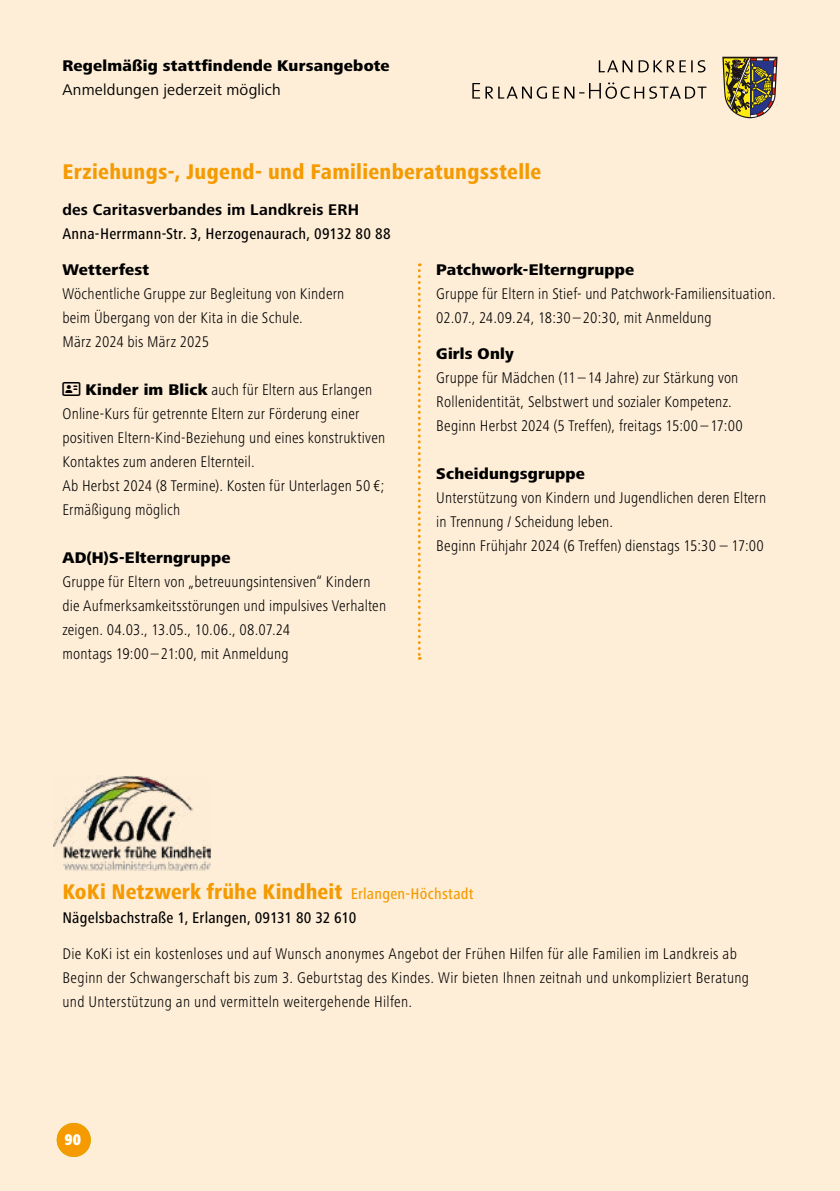
<style>
.page{position:relative;width:840px;height:1191px;background:#fff}
.page>*{position:absolute;margin:0;border:0;box-sizing:border-box;transform-origin:0 0}
.H3_Headline_11_12pt_orange{font:800 condensed 22px "Frutiger Next LTW1 G";letter-spacing:.015em;color:#f59a00}
.Grundschrift_8_12pt{font:800 condensed 22px "Frutiger Next LTW1 G";letter-spacing:.005em;color:#f59a00}
.Grundschrift_8_12pt-2{font:300 condensed 16px/24px "Frutiger Next LTW1 G";letter-spacing:.01em;color:#000}
.Grundschrift_8_12pt-3{font:500 condensed 16px/24px "Frutiger Next LTW1 G";letter-spacing:.01em;color:#000}
.Grundschrift_8_12pt-4{font:800 16px "Frutiger Next LTW1 G";letter-spacing:.015em;color:#000}
.Grundschrift_8_12pt-5{font:16px "Frutiger Next LTW1 G";letter-spacing:.015em;color:#000}
.t1{font:800 condensed 16px "Frutiger Next LTW1 G";color:#fff}
.s1{font-weight:700;font-stretch:normal}
.s2{font-weight:800;font-stretch:normal}
.s3{font-weight:500;font-size:16px}
</style>
<div class="page">
<div style="left:0;top:0;width:839px;height:1191px;background:#feeed8"></div>
<svg style="left:472px;top:82px;width:234px;height:17px"></svg>
<svg style="left:598px;top:60px;width:107px;height:12px"></svg>
<svg style="left:722px;top:57px;width:55px;height:61px;background:#82774b"></svg>
<svg style="left:417px;top:263px;width:3px;height:397px"></svg>
<img style="left:53px;top:775px;width:158px;height:96px">
<div style="left:57px;top:1123px;width:34px;height:34px;background:#f59a00;border-radius:50%"></div>
<p class="Grundschrift_8_12pt-4" style="left:62px;top:57px;width:328px">Regelmäßig stattfindende Kursangebote</p>
<p class="Grundschrift_8_12pt-5" style="left:62px;top:81px;width:220px">Anmeldungen jederzeit möglich</p>
<p class="H3_Headline_11_12pt_orange" style="left:62px;top:159px;width:480px">Erziehungs-, Jugend- und Familienberatungsstelle</p>
<p class="Grundschrift_8_12pt-3" style="left:62px;top:198px;width:329px"><span class="s1">des Caritasverbandes im Landkreis ERH<br></span>Anna-Herrmann-Str. 3, Herzogenaurach, 09132 80 88</p>
<p class="Grundschrift_8_12pt-4" style="left:62px;top:260px;width:88px">Wetterfest</p>
<p class="Grundschrift_8_12pt-2" style="left:62px;top:282px;width:283px">Wöchentliche Gruppe zur Begleitung von Kindern beim Übergang von der Kita in die Schule.<br>März 2024 bis März 2025</p>
<p class="Grundschrift_8_12pt-2" style="left:85px;top:378px;width:288px"><span class="s2">Kinder im Blick</span> auch für Eltern aus Erlangen</p>
<p class="Grundschrift_8_12pt-2" style="left:62px;top:402px;width:324px">Online-Kurs für getrennte Eltern zur Förderung einer positiven Eltern-Kind-Beziehung und eines konstruktiven Kontaktes zum anderen Elternteil.<br>Ab Herbst 2024 (8 Termine). Kosten für Unterlagen 50 €; Ermäßigung möglich</p>
<p class="Grundschrift_8_12pt-4" style="left:62px;top:548px;width:169px">AD(H)S-Elterngruppe</p>
<p class="Grundschrift_8_12pt-2" style="left:62px;top:570px;width:325px">Gruppe für Eltern von „betreuungsintensiven“ Kindern die Aufmerksamkeitsstörungen und impulsives Verhalten zeigen. 04.03., 13.05., 10.06., 08.07.24<br>montags 19:00 –21:00, mit Anmeldung</p>
<p class="Grundschrift_8_12pt-4" style="left:436px;top:260px;width:199px">Patchwork-Elterngruppe</p>
<p class="Grundschrift_8_12pt-2" style="left:436px;top:282px;width:341px">Gruppe für Eltern in Stief- und Patchwork-Familiensituation.<br>02.07., 24.09.24, 18:30–20:30, mit Anmeldung</p>
<p class="Grundschrift_8_12pt-4" style="left:436px;top:344px;width:79px">Girls Only</p>
<p class="Grundschrift_8_12pt-2" style="left:436px;top:366px;width:308px">Gruppe für Mädchen (11 –14 Jahre) zur Stärkung von<br>Rollenidentität, Selbstwert und sozialer Kompetenz.<br>Beginn Herbst 2024 (5 Treffen), freitags 15:00–17:00</p>
<p class="Grundschrift_8_12pt-4" style="left:436px;top:464px;width:150px">Scheidungsgruppe</p>
<p class="Grundschrift_8_12pt-2" style="left:436px;top:486px;width:331px">Unterstützung von Kindern und Jugendlichen deren Eltern in Trennung / Scheidung leben.<br>Beginn Frühjahr 2024 (6 Treffen) dienstags 15:30 – 17:00</p>
<p class="Grundschrift_8_12pt" style="left:62px;top:879px;width:412px">KoKi Netzwerk frühe Kindheit <span class="s3">Erlangen-Höchstadt</span></p>
<p class="Grundschrift_8_12pt-3" style="left:62px;top:906px;width:295px">Nägelsbachstraße 1, Erlangen, 09131 80 32 610</p>
<p class="Grundschrift_8_12pt-2" style="left:62px;top:942px;width:687px">Die KoKi ist ein kostenloses und auf Wunsch anonymes Angebot der Frühen Hilfen für alle Familien im Landkreis ab<br>Beginn der Schwangerschaft bis zum 3. Geburtstag des Kindes. Wir bieten Ihnen zeitnah und unkompliziert Beratung und Unterstützung an und vermitteln weitergehende Hilfen.</p>
<p class="t1" style="left:65px;top:1130px;width:18px">90</p>
</div>
